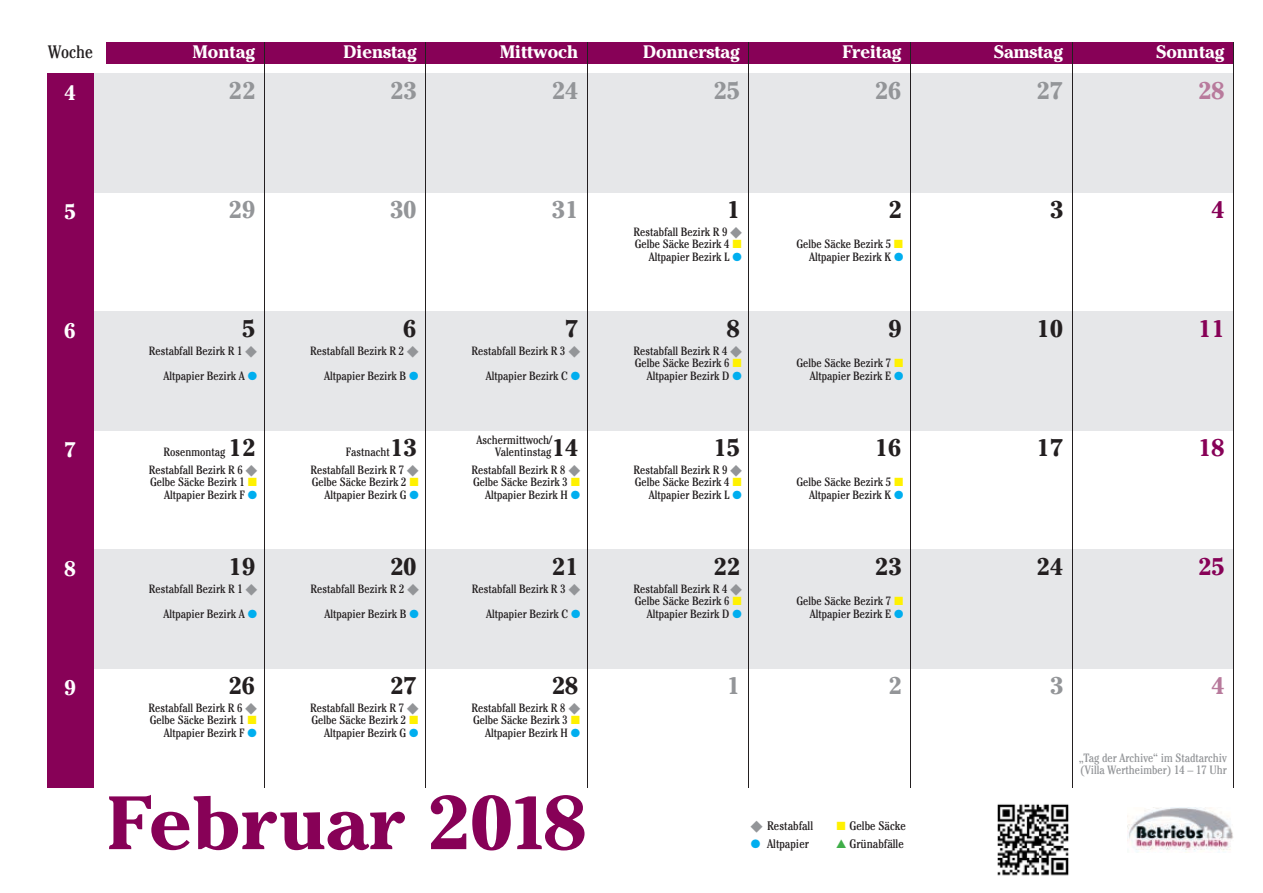
<style>
.page{position:relative;width:1263px;height:893px;background:#fff}
.page>*{position:absolute;margin:0;border:0;box-sizing:border-box;transform-origin:0 0}
.t1{font:700 75px "Cheltenham Std";color:#870157;scale:1.05 1}
.t2{font:700 24px "Cheltenham Std";color:#231f20}
.t3{font:700 24px "Cheltenham Std";color:#939598}
.t4{font:700 24px "Cheltenham Std";color:#870157}
.t5{font:700 24px "Cheltenham Std";color:#b87a9c}
.t6{font:700 21px "Cheltenham Std";color:#fff}
.t7{font:700 18px "Cheltenham Std";color:#fff}
.t8{font:condensed 18px "Cheltenham Std";color:#231f20}
.t9{font:condensed 12.3px "Cheltenham Std";color:#231f20}
.t10{font:condensed 12px/12.6px "Cheltenham Std";color:#231f20}
.t11{font:condensed 12px/12.6px "Cheltenham Std";color:#939598}
.s1{color:#939598}
.s2{color:#fff101}
.s3{color:#00aeef}
.s4{font-weight:700;font-stretch:normal;font-size:24px}
.s5{color:#40ae49}
</style>
<div class="page">
<div style="left:94px;top:73px;width:1139px;height:119px;background:#e6e7e9"></div>
<div style="left:94px;top:311px;width:1139px;height:120px;background:#e6e7e9"></div>
<img style="left:1127px;top:807px;width:106px;height:46px">
<div style="left:106px;top:42px;width:1127px;height:22px;background:#870157"></div>
<img style="left:997px;top:804px;width:72px;height:72px">
<div style="left:94px;top:550px;width:1139px;height:119px;background:#e6e7e9"></div>
<div style="left:47px;top:73px;width:47px;height:715px;background:#870157"></div>
<hr style="left:264px;top:43px;width:1px;height:745px;background:#231f20">
<hr style="left:425px;top:43px;width:1px;height:745px;background:#231f20">
<hr style="left:587px;top:43px;width:1px;height:745px;background:#231f20">
<hr style="left:748px;top:43px;width:1px;height:745px;background:#231f20">
<hr style="left:910px;top:43px;width:1px;height:745px;background:#231f20">
<hr style="left:1071px;top:43px;width:1px;height:745px;background:#231f20">
<hr style="left:1233px;top:43px;width:1px;height:745px;background:#231f20">
<h3 class="t8" style="left:48px;top:41px;width:46px">Woche</h3>
<h3 class="t7" style="left:192px;top:41px;width:64px">Montag</h3>
<h3 class="t7" style="left:344px;top:41px;width:75px">Dienstag</h3>
<h3 class="t7" style="left:500px;top:41px;width:80px">Mittwoch</h3>
<h3 class="t7" style="left:643px;top:41px;width:98px">Donnerstag</h3>
<h3 class="t7" style="left:842px;top:41px;width:61px">Freitag</h3>
<h3 class="t7" style="left:994px;top:41px;width:70px">Samstag</h3>
<h3 class="t7" style="left:1156px;top:41px;width:70px">Sonntag</h3>
<h3 class="t6" style="left:64px;top:80px;width:13px">4</h3>
<h2 class="t3" style="left:228px;top:76px;width:28px">22</h2>
<h2 class="t3" style="left:390px;top:76px;width:28px">23</h2>
<h2 class="t3" style="left:551px;top:76px;width:28px">24</h2>
<h2 class="t3" style="left:713px;top:76px;width:28px">25</h2>
<h2 class="t3" style="left:875px;top:76px;width:28px">26</h2>
<h2 class="t3" style="left:1036px;top:76px;width:28px">27</h2>
<h2 class="t5" style="left:1198px;top:76px;width:28px">28</h2>
<h3 class="t6" style="left:64px;top:199px;width:13px">5</h3>
<h2 class="t3" style="left:228px;top:195px;width:28px">29</h2>
<h2 class="t3" style="left:390px;top:195px;width:28px">30</h2>
<h2 class="t3" style="left:551px;top:195px;width:28px">31</h2>
<h2 class="t2" style="left:726px;top:195px;width:15px">1</h2>
<h2 class="t2" style="left:888px;top:195px;width:15px">2</h2>
<h2 class="t2" style="left:1050px;top:195px;width:15px">3</h2>
<h2 class="t4" style="left:1211px;top:195px;width:15px">4</h2>
<p class="t10" style="left:633px;top:225px;width:110px">Restabfall Bezirk R 9 <span class="s1">◆<br></span>Gelbe Säcke Bezirk 4 <span class="s2">◼</span></p>
<p class="t10" style="left:796px;top:238px;width:109px">Gelbe Säcke Bezirk 5 <span class="s2">◼</span></p>
<p class="t10" style="left:649px;top:250px;width:95px">Altpapier Bezirk L <span class="s3">●</span></p>
<p class="t10" style="left:809px;top:250px;width:96px">Altpapier Bezirk K <span class="s3">●</span></p>
<h3 class="t6" style="left:64px;top:318px;width:13px">6</h3>
<h2 class="t2" style="left:242px;top:314px;width:15px">5</h2>
<h2 class="t2" style="left:403px;top:314px;width:15px">6</h2>
<h2 class="t2" style="left:565px;top:314px;width:15px">7</h2>
<h2 class="t2" style="left:726px;top:314px;width:15px">8</h2>
<h2 class="t2" style="left:888px;top:314px;width:15px">9</h2>
<h2 class="t2" style="left:1036px;top:314px;width:28px">10</h2>
<h2 class="t4" style="left:1198px;top:314px;width:28px">11</h2>
<p class="t10" style="left:149px;top:344px;width:110px">Restabfall Bezirk R 1 <span class="s1">◆</span></p>
<p class="t10" style="left:310px;top:344px;width:110px">Restabfall Bezirk R 2 <span class="s1">◆</span></p>
<p class="t10" style="left:471px;top:344px;width:110px">Restabfall Bezirk R 3 <span class="s1">◆</span></p>
<p class="t10" style="left:633px;top:344px;width:110px">Restabfall Bezirk R 4 <span class="s1">◆<br></span>Gelbe Säcke Bezirk 6 <span class="s2">◼</span></p>
<p class="t10" style="left:796px;top:357px;width:109px">Gelbe Säcke Bezirk 7 <span class="s2">◼</span></p>
<p class="t10" style="left:163px;top:369px;width:95px">Altpapier Bezirk A <span class="s3">●</span></p>
<p class="t10" style="left:324px;top:369px;width:96px">Altpapier Bezirk B <span class="s3">●</span></p>
<p class="t10" style="left:486px;top:369px;width:96px">Altpapier Bezirk C <span class="s3">●</span></p>
<p class="t10" style="left:647px;top:369px;width:97px">Altpapier Bezirk D <span class="s3">●</span></p>
<p class="t10" style="left:810px;top:369px;width:95px">Altpapier Bezirk E <span class="s3">●</span></p>
<h3 class="t6" style="left:64px;top:437px;width:13px">7</h3>
<p class="t10" style="left:476px;top:433px;width:77px">Aschermittwoch/</p>
<p class="t10" style="left:164px;top:445px;width:93px">Rosenmontag <span class="s4">12</span></p>
<p class="t10" style="left:346px;top:445px;width:72px">Fastnacht<span class="s4">13</span></p>
<p class="t10" style="left:495px;top:445px;width:85px">Valentinstag<span class="s4">14</span></p>
<h2 class="t2" style="left:713px;top:433px;width:28px">15</h2>
<h2 class="t2" style="left:875px;top:433px;width:28px">16</h2>
<h2 class="t2" style="left:1036px;top:433px;width:28px">17</h2>
<h2 class="t4" style="left:1198px;top:433px;width:28px">18</h2>
<p class="t10" style="left:149px;top:463px;width:110px">Restabfall Bezirk R 6 <span class="s1">◆</span></p>
<p class="t10" style="left:310px;top:463px;width:110px">Restabfall Bezirk R 7 <span class="s1">◆</span></p>
<p class="t10" style="left:472px;top:463px;width:110px">Restabfall Bezirk R 8 <span class="s1">◆</span></p>
<p class="t10" style="left:633px;top:463px;width:110px">Restabfall Bezirk R 9 <span class="s1">◆</span></p>
<p class="t10" style="left:150px;top:476px;width:109px">Gelbe Säcke Bezirk 1 <span class="s2">◼</span></p>
<p class="t10" style="left:312px;top:476px;width:109px">Gelbe Säcke Bezirk 2 <span class="s2">◼</span></p>
<p class="t10" style="left:473px;top:476px;width:109px">Gelbe Säcke Bezirk 3 <span class="s2">◼</span></p>
<p class="t10" style="left:635px;top:476px;width:109px">Gelbe Säcke Bezirk 4 <span class="s2">◼</span></p>
<p class="t10" style="left:796px;top:476px;width:109px">Gelbe Säcke Bezirk 5 <span class="s2">◼</span></p>
<p class="t10" style="left:164px;top:488px;width:95px">Altpapier Bezirk F <span class="s3">●</span></p>
<p class="t10" style="left:324px;top:488px;width:96px">Altpapier Bezirk G <span class="s3">●</span></p>
<p class="t10" style="left:485px;top:488px;width:97px">Altpapier Bezirk H <span class="s3">●</span></p>
<p class="t10" style="left:649px;top:488px;width:95px">Altpapier Bezirk L <span class="s3">●</span></p>
<p class="t10" style="left:809px;top:488px;width:96px">Altpapier Bezirk K <span class="s3">●</span></p>
<h3 class="t6" style="left:64px;top:556px;width:13px">8</h3>
<h2 class="t2" style="left:228px;top:552px;width:28px">19</h2>
<h2 class="t2" style="left:390px;top:552px;width:28px">20</h2>
<h2 class="t2" style="left:551px;top:552px;width:28px">21</h2>
<h2 class="t2" style="left:713px;top:552px;width:28px">22</h2>
<h2 class="t2" style="left:875px;top:552px;width:28px">23</h2>
<h2 class="t2" style="left:1036px;top:552px;width:28px">24</h2>
<h2 class="t4" style="left:1198px;top:552px;width:28px">25</h2>
<p class="t10" style="left:149px;top:582px;width:110px">Restabfall Bezirk R 1 <span class="s1">◆</span></p>
<p class="t10" style="left:310px;top:582px;width:110px">Restabfall Bezirk R 2 <span class="s1">◆</span></p>
<p class="t10" style="left:472px;top:582px;width:110px">Restabfall Bezirk R 3 <span class="s1">◆</span></p>
<p class="t10" style="left:634px;top:582px;width:110px">Restabfall Bezirk R 4 <span class="s1">◆<br></span>Gelbe Säcke Bezirk 6 <span class="s2">◼</span></p>
<p class="t10" style="left:796px;top:594px;width:109px">Gelbe Säcke Bezirk 7 <span class="s2">◼</span></p>
<p class="t10" style="left:164px;top:607px;width:95px">Altpapier Bezirk A <span class="s3">●</span></p>
<p class="t10" style="left:324px;top:607px;width:96px">Altpapier Bezirk B <span class="s3">●</span></p>
<p class="t10" style="left:486px;top:607px;width:96px">Altpapier Bezirk C <span class="s3">●</span></p>
<p class="t10" style="left:647px;top:607px;width:97px">Altpapier Bezirk D <span class="s3">●</span></p>
<p class="t10" style="left:810px;top:607px;width:95px">Altpapier Bezirk E <span class="s3">●</span></p>
<h3 class="t6" style="left:64px;top:675px;width:13px">9</h3>
<h2 class="t2" style="left:228px;top:671px;width:28px">26</h2>
<h2 class="t2" style="left:390px;top:671px;width:28px">27</h2>
<h2 class="t2" style="left:551px;top:671px;width:28px">28</h2>
<h2 class="t3" style="left:726px;top:671px;width:15px">1</h2>
<h2 class="t3" style="left:888px;top:671px;width:15px">2</h2>
<h2 class="t3" style="left:1050px;top:671px;width:15px">3</h2>
<h2 class="t5" style="left:1211px;top:671px;width:15px">4</h2>
<p class="t10" style="left:149px;top:701px;width:110px">Restabfall Bezirk R 6 <span class="s1">◆</span></p>
<p class="t10" style="left:310px;top:701px;width:110px">Restabfall Bezirk R 7 <span class="s1">◆</span></p>
<p class="t10" style="left:471px;top:701px;width:110px">Restabfall Bezirk R 8 <span class="s1">◆</span></p>
<p class="t10" style="left:150px;top:713px;width:109px">Gelbe Säcke Bezirk 1 <span class="s2">◼</span></p>
<p class="t10" style="left:312px;top:713px;width:109px">Gelbe Säcke Bezirk 2 <span class="s2">◼</span></p>
<p class="t10" style="left:473px;top:713px;width:109px">Gelbe Säcke Bezirk 3 <span class="s2">◼</span></p>
<p class="t10" style="left:164px;top:726px;width:95px">Altpapier Bezirk F <span class="s3">●</span></p>
<p class="t10" style="left:324px;top:726px;width:96px">Altpapier Bezirk G <span class="s3">●</span></p>
<p class="t10" style="left:485px;top:726px;width:97px">Altpapier Bezirk H <span class="s3">●</span></p>
<p class="t11" style="left:1079px;top:751px;width:149px">„Tag der Archive“ im Stadtarchiv (Villa Wertheimber) 14 – 17 Uhr</p>
<h1 class="t1" style="left:107px;top:778px;width:459px">Februar 2018</h1>
<p class="t9" style="left:750px;top:818px;width:64px"><span class="s1">◆</span> Restabfall</p>
<p class="t9" style="left:836px;top:818px;width:71px"><span class="s2">◼</span> Gelbe Säcke</p>
<p class="t9" style="left:750px;top:836px;width:60px"><span class="s3">●</span> Altpapier</p>
<p class="t9" style="left:836px;top:836px;width:69px"><span class="s5">▲</span> Grünabfälle</p>
</div>
